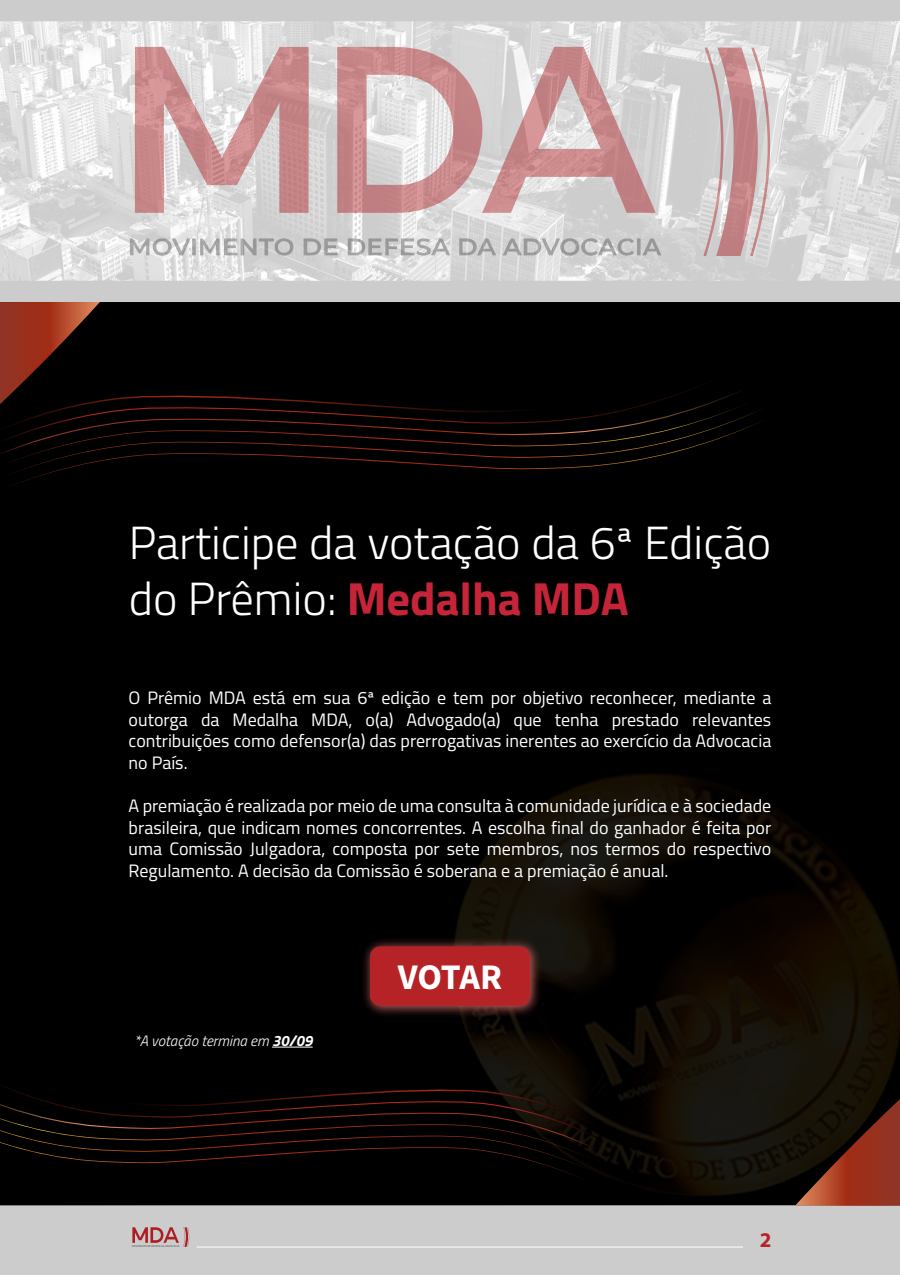
<style>
.page{position:relative;width:900px;height:1275px;background:#fff}
.page>*{position:absolute;margin:0;border:0;box-sizing:border-box;transform-origin:0 0}
.t1{font:300 46.5px/55.8px "Titillium Web";color:#fff}
.t2{font:700 36px "Source Sans Pro";letter-spacing:-.02em;color:#fff}
.t3{font:700 21px "Myriad Pro";color:#b52327}
.t4{font:18px/21.6px "Titillium Web";color:#fff;text-align:justify}
.t5{font:italic 300 15px "Titillium Web";color:#fff}
.s1{font-weight:700;color:#c62539}
.s2{font-weight:700}
</style>
<div class="page">
<div style="left:0;top:298px;width:900px;height:920px;background:#000"></div>
<div style="left:0;top:1205px;width:900px;height:70px;background:#ccc"></div>
<hr style="left:197px;top:1247px;width:546px;height:1px;background:#fff">
<img style="left:455px;top:774px;width:445px;height:422px">
<svg style="left:132px;top:1227px;width:57px;height:20px"></svg>
<img style="left:0;top:21px;width:900px;height:260px">
<svg style="left:135px;top:47px;width:174px;height:166px;background:#d4b1b2"></svg>
<svg style="left:337px;top:47px;width:319px;height:166px;background:#d3b6b7"></svg>
<svg style="left:704px;top:48px;width:66px;height:208px;background:#ceb1b2"></svg>
<svg style="left:304px;top:238px;width:35px;height:18px"></svg>
<svg style="left:459px;top:238px;width:37px;height:18px"></svg>
<svg style="left:348px;top:237px;width:102px;height:19px;background:#c4c4c4"></svg>
<svg style="left:503px;top:236px;width:159px;height:20px;background:#c1c1c1"></svg>
<svg style="left:130px;top:237px;width:165px;height:19px;background:#c6c6c6"></svg>
<div style="left:0;top:0;width:900px;height:21px;background:#ccc"></div>
<svg style="left:30px;top:406px;width:729px;height:12px"></svg>
<svg style="left:1px;top:418px;width:759px;height:68px"></svg>
<svg style="left:0;top:1053px;width:603px;height:131px"></svg>
<svg style="left:0;top:281px;width:900px;height:123px"></svg>
<svg style="left:795px;top:1099px;width:105px;height:107px"></svg>
<img style="left:364px;top:933px;width:182px;height:89px">
<div style="left:370px;top:946px;width:160px;height:60px;background:#b52327;border-radius:10px"></div>
<hr style="left:272px;top:1047px;width:41px;height:1px;background:#fff">
<h1 class="t1" style="left:129px;top:513px;width:644px">Participe da votação da 6ª Edição do Prêmio: <span class="s1">Medalha MDA</span></h1>
<p class="t4" style="left:129px;top:686px;width:644px">O Prêmio MDA está em sua 6ª edição e tem por objetivo reconhecer, mediante a outorga da Medalha MDA, o(a) Advogado(a) que tenha prestado relevantes contribuições como defensor(a) das prerrogativas inerentes ao exercício da Advocacia no País.</p>
<p class="t4" style="left:129px;top:794px;width:644px">A premiação é realizada por meio de uma consulta à comunidade jurídica e à sociedade brasileira, que indicam nomes concorrentes. A escolha final do ganhador é feita por uma Comissão Julgadora, composta por sete membros, nos termos do respectivo Regulamento. A decisão da Comissão é soberana e a premiação é anual.</p>
<p class="t5" style="left:134px;top:1030px;width:180px">*A votação termina em <span class="s2">30/09</span></p>
<h2 class="t2" style="left:398px;top:953px;width:106px">VOTAR</h2>
<p class="t3" style="left:760px;top:1226px;width:13px">2</p>
</div>
